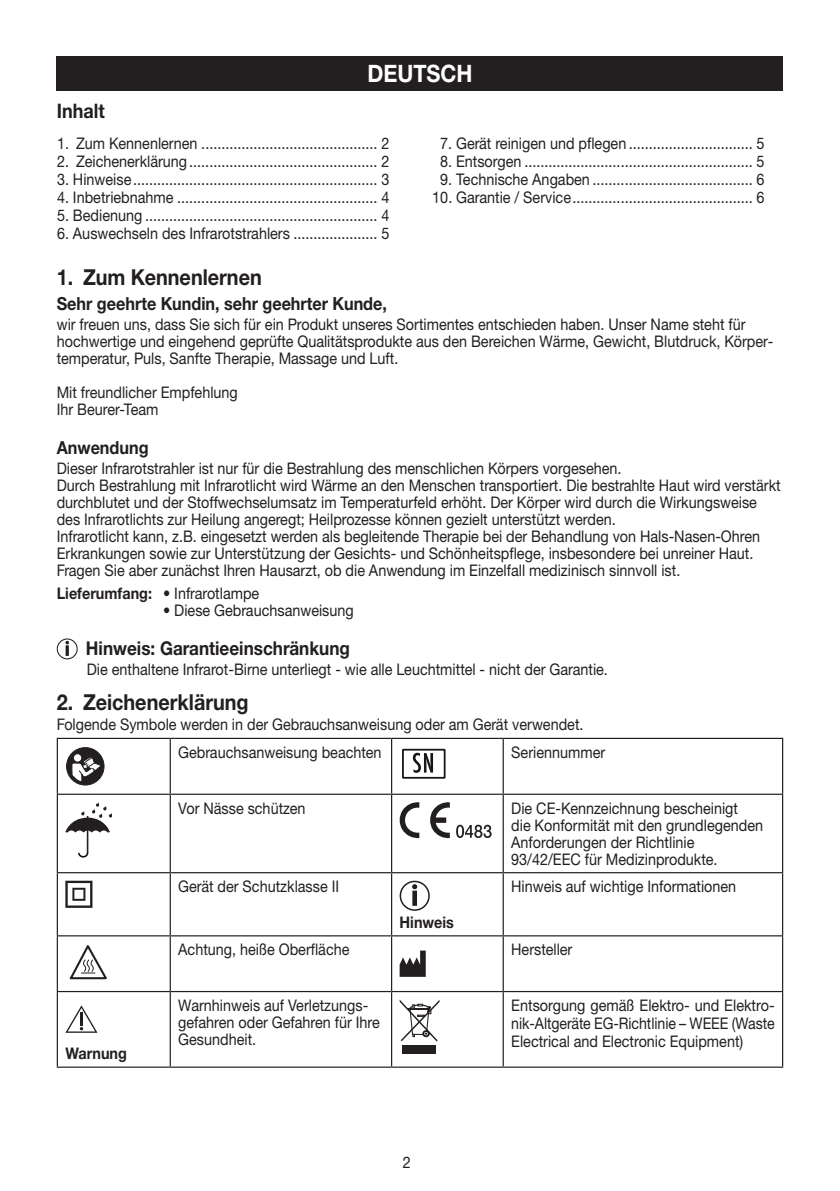
<style>
.page{position:relative;width:840px;height:1191px;background:#fff}
.page>*{position:absolute;margin:0;border:0;box-sizing:border-box;transform-origin:0 0}
.Länderblock{font:700 24px "Helvetica Neue LTW1 G";color:#fff;scale:.9 1}
.Überschrift{font:700 22px "Helvetica Neue LTW1 G";color:#231f20;scale:.9 1}
.SUBHEAD{font:700 20px "Helvetica Neue LTW1 G";color:#231f20;scale:.9 1}
.Warnhinweise{font:700 19px "Helvetica Neue LTW1 G";color:#231f20;scale:.9 1}
.Warnhinweise-2{font:700 18px "Helvetica Neue LTW1 G";color:#231f20;scale:.9 1}
.Grundtext{font:16px/17px "Helvetica Neue LTW1 G";color:#231f20;scale:.9 1}
.Grundtext_8_pt{font:16px/18px "Helvetica Neue LTW1 G";color:#231f20;text-align:justify;scale:.9 1}
.Grundtext-2{font:700 16px "Helvetica Neue LTW1 G";color:#231f20;scale:.9 1}
.s1{font-weight:700}
</style>
<div class="page">
<div style="left:57px;top:57px;width:725px;height:34px;background:#231f20"></div>
<hr style="left:57px;top:738px;width:113px;height:1px;background:#231f20">
<hr style="left:57px;top:739px;width:1px;height:54px;background:#231f20">
<hr style="left:170px;top:738px;width:221px;height:1px;background:#231f20">
<hr style="left:169px;top:739px;width:2px;height:54px;background:#231f20">
<hr style="left:391px;top:738px;width:112px;height:1px;background:#231f20">
<hr style="left:391px;top:739px;width:1px;height:54px;background:#231f20">
<hr style="left:503px;top:738px;width:279px;height:1px;background:#231f20">
<hr style="left:502px;top:739px;width:1px;height:54px;background:#231f20">
<hr style="left:781px;top:739px;width:1px;height:54px;background:#231f20">
<hr style="left:57px;top:793px;width:113px;height:2px;background:#231f20">
<hr style="left:57px;top:795px;width:1px;height:77px;background:#231f20">
<hr style="left:170px;top:793px;width:221px;height:2px;background:#231f20">
<hr style="left:169px;top:795px;width:2px;height:77px;background:#231f20">
<hr style="left:391px;top:793px;width:112px;height:2px;background:#231f20">
<hr style="left:391px;top:795px;width:1px;height:77px;background:#231f20">
<hr style="left:503px;top:793px;width:279px;height:2px;background:#231f20">
<hr style="left:502px;top:795px;width:1px;height:77px;background:#231f20">
<hr style="left:781px;top:795px;width:1px;height:77px;background:#231f20">
<hr style="left:57px;top:872px;width:113px;height:1px;background:#231f20">
<hr style="left:57px;top:873px;width:1px;height:62px;background:#231f20">
<hr style="left:170px;top:872px;width:221px;height:1px;background:#231f20">
<hr style="left:169px;top:873px;width:2px;height:62px;background:#231f20">
<hr style="left:391px;top:872px;width:112px;height:1px;background:#231f20">
<hr style="left:391px;top:873px;width:1px;height:62px;background:#231f20">
<hr style="left:503px;top:872px;width:279px;height:1px;background:#231f20">
<hr style="left:502px;top:873px;width:1px;height:62px;background:#231f20">
<hr style="left:781px;top:873px;width:1px;height:62px;background:#231f20">
<hr style="left:57px;top:935px;width:113px;height:1px;background:#231f20">
<hr style="left:57px;top:936px;width:1px;height:55px;background:#231f20">
<hr style="left:170px;top:935px;width:221px;height:1px;background:#231f20">
<hr style="left:169px;top:936px;width:2px;height:55px;background:#231f20">
<hr style="left:391px;top:935px;width:112px;height:1px;background:#231f20">
<hr style="left:391px;top:936px;width:1px;height:55px;background:#231f20">
<hr style="left:503px;top:935px;width:279px;height:1px;background:#231f20">
<hr style="left:502px;top:936px;width:1px;height:55px;background:#231f20">
<hr style="left:781px;top:936px;width:1px;height:55px;background:#231f20">
<hr style="left:57px;top:991px;width:113px;height:1px;background:#231f20">
<hr style="left:57px;top:992px;width:1px;height:74px;background:#231f20">
<hr style="left:170px;top:991px;width:221px;height:1px;background:#231f20">
<hr style="left:169px;top:992px;width:2px;height:74px;background:#231f20">
<hr style="left:391px;top:991px;width:112px;height:1px;background:#231f20">
<hr style="left:391px;top:992px;width:1px;height:74px;background:#231f20">
<hr style="left:503px;top:991px;width:279px;height:1px;background:#231f20">
<hr style="left:502px;top:992px;width:1px;height:74px;background:#231f20">
<hr style="left:781px;top:992px;width:1px;height:74px;background:#231f20">
<hr style="left:57px;top:1066px;width:113px;height:1px;background:#231f20">
<hr style="left:170px;top:1066px;width:221px;height:1px;background:#231f20">
<hr style="left:391px;top:1066px;width:112px;height:1px;background:#231f20">
<hr style="left:503px;top:1066px;width:279px;height:1px;background:#231f20">
<div style="left:67px;top:747px;width:37px;height:38px;background:#231f20;border-radius:50%"></div>
<div style="left:66px;top:747px;width:38px;height:38px;border:1px solid #231f20;border-radius:50%"></div>
<div style="left:73px;top:753px;width:9px;height:9px;border:1px solid #231f20;border-radius:50%"></div>
<svg style="left:71px;top:756px;width:31px;height:26px"></svg>
<div style="left:402px;top:749px;width:43px;height:29px;border:2px solid #161618"></div>
<svg style="left:412px;top:753px;width:21px;height:20px"></svg>
<svg style="left:65px;top:802px;width:47px;height:56px"></svg>
<svg style="left:399px;top:802px;width:20px;height:36px"></svg>
<svg style="left:430px;top:802px;width:19px;height:36px"></svg>
<svg style="left:456px;top:824px;width:35px;height:14px"></svg>
<svg style="left:65px;top:880px;width:27px;height:28px"></svg>
<div style="left:399px;top:880px;width:30px;height:31px;border:2px solid #231f20;border-radius:50%"></div>
<div style="left:412px;top:890px;width:5px;height:15px;border:3px solid #231f20"></div>
<svg style="left:412px;top:884px;width:5px;height:5px"></svg>
<svg style="left:70px;top:945px;width:37px;height:34px"></svg>
<svg style="left:399px;top:950px;width:26px;height:26px"></svg>
<svg style="left:66px;top:1005px;width:31px;height:27px"></svg>
<div style="left:402px;top:1045px;width:33px;height:8px;background:#231f20"></div>
<svg style="left:399px;top:999px;width:40px;height:42px"></svg>
<div style="left:57px;top:638px;width:21px;height:21px;border:1px solid #231f20;border-radius:50%"></div>
<svg style="left:65px;top:641px;width:4px;height:15px"></svg>
<p class="Länderblock" style="left:367px;top:59px;width:118px">DEUTSCH</p>
<p class="SUBHEAD" style="left:57px;top:98px;width:55px">Inhalt</p>
<p class="Grundtext" style="left:57px;top:135px;width:370px">1. Zum Kennenlernen ............................................ 2</p>
<p class="Grundtext" style="left:57px;top:153px;width:370px">2. Zeichenerklärung............................................... 2</p>
<p class="Grundtext" style="left:57px;top:171px;width:370px">3. Hinweise............................................................. 3</p>
<p class="Grundtext" style="left:57px;top:189px;width:370px">4. Inbetriebnahme .................................................. 4</p>
<p class="Grundtext" style="left:57px;top:207px;width:370px">5. Bedienung .......................................................... 4</p>
<p class="Grundtext" style="left:57px;top:225px;width:370px">6. Auswechseln des Infrarotstrahlers ..................... 5</p>
<p class="Grundtext" style="left:440px;top:135px;width:362px">7. Gerät reinigen und pflegen ............................... 5</p>
<p class="Grundtext" style="left:440px;top:153px;width:362px">8. Entsorgen ......................................................... 5</p>
<p class="Grundtext" style="left:440px;top:171px;width:362px">9. Technische Angaben ........................................ 6</p>
<p class="Grundtext" style="left:432px;top:189px;width:370px">10. Garantie / Service............................................. 6</p>
<p class="Überschrift" style="left:57px;top:264px;width:229px">1. Zum Kennenlernen</p>
<p class="Warnhinweise-2" style="left:57px;top:292px;width:368px">Sehr geehrte Kundin, sehr geehrter Kunde,</p>
<p class="Grundtext" style="left:57px;top:315px;width:797px">wir freuen uns, dass Sie sich für ein Produkt unseres Sortimentes entschieden haben. Unser Name steht für hochwertige und eingehend geprüfte Qualitätsprodukte aus den Bereichen Wärme, Gewicht, Blutdruck, Körper&shy;temperatur, Puls, Sanfte Therapie, Massage und Luft.</p>
<p class="Grundtext" style="left:57px;top:383px;width:203px">Mit freundlicher Empfehlung</p>
<p class="Grundtext" style="left:57px;top:400px;width:115px">Ihr Beurer-Team</p>
<p class="Warnhinweise-2" style="left:57px;top:436px;width:104px">Anwendung</p>
<p class="Grundtext" style="left:57px;top:459px;width:628px">Dieser Infrarotstrahler ist nur für die Bestrahlung des menschlichen Körpers vorgesehen.</p>
<p class="Grundtext" style="left:57px;top:476px;width:805px">Durch Bestrahlung mit Infrarotlicht wird Wärme an den Menschen transportiert. Die bestrahlte Haut wird verstärkt durchblutet und der Stoffwechselumsatz im Temperaturfeld erhöht. Der Körper wird durch die Wirkungsweise des Infrarotlichts zur Heilung angeregt; Heilprozesse können gezielt unterstützt werden.</p>
<p class="Grundtext" style="left:57px;top:527px;width:782px">Infrarotlicht kann, z.B. eingesetzt werden als begleitende Therapie bei der Behandlung von Hals-Nasen-Ohren<br>Erkrankungen sowie zur Unterstützung der Gesichts- und Schönheitspflege, insbesondere bei unreiner Haut.<br>Fragen Sie aber zunächst Ihren Hausarzt, ob die Anwendung im Einzelfall medizinisch sinnvoll ist.</p>
<p class="Grundtext" style="left:57px;top:584px;width:226px"><span class="s1">Lieferumfang:</span> • Infrarotlampe</p>
<p class="Grundtext" style="left:163px;top:601px;width:213px">• Diese Gebrauchsanweisung</p>
<p class="Warnhinweise" style="left:86px;top:636px;width:295px">Hinweis: Garantieeinschränkung</p>
<p class="Grundtext" style="left:87px;top:660px;width:580px">Die enthaltene Infrarot-Birne unterliegt - wie alle Leuchtmittel - nicht der Garantie.</p>
<p class="Überschrift" style="left:57px;top:688px;width:215px">2. Zeichenerklärung</p>
<p class="Grundtext" style="left:57px;top:715px;width:586px">Folgende Symbole werden in der Gebrauchsanweisung oder am Gerät verwendet.</p>
<p class="Grundtext" style="left:178px;top:743px;width:227px">Gebrauchsanweisung beachten</p>
<p class="Grundtext" style="left:511px;top:743px;width:106px">Seriennummer</p>
<p class="Grundtext" style="left:178px;top:799px;width:143px">Vor Nässe schützen</p>
<p class="Grundtext" style="left:511px;top:799px;width:253px">Die CE-Kennzeichnung bescheinigt</p>
<p class="Grundtext" style="left:511px;top:816px;width:281px">die Konformität mit den grundlegenden</p>
<p class="Grundtext" style="left:511px;top:833px;width:205px">Anforderungen der Richtlinie</p>
<p class="Grundtext" style="left:511px;top:850px;width:230px">93/42/EEC für Medizinprodukte.</p>
<p class="Grundtext" style="left:178px;top:878px;width:180px">Gerät der Schutzklasse II</p>
<p class="Grundtext-2" style="left:399px;top:912px;width:62px">Hinweis</p>
<p class="Grundtext" style="left:511px;top:878px;width:251px">Hinweis auf wichtige Informationen</p>
<p class="Grundtext-2" style="left:65px;top:1043px;width:70px">Warnung</p>
<p class="Grundtext" style="left:178px;top:941px;width:192px">Achtung, heiße Oberfläche</p>
<p class="Grundtext" style="left:511px;top:941px;width:69px">Hersteller</p>
<p class="Grundtext" style="left:178px;top:996px;width:225px">Warnhinweis auf Verletzungs&shy;gefahren oder Gefahren für Ihre<br>Gesundheit.</p>
<p class="Grundtext_8_pt" style="left:511px;top:996px;width:294px">Entsorgung gemäß Elektro- und Elektro&shy;nik-Altgeräte EG-Richtlinie – WEEE (Waste Electrical and Electronic Equipment)</p>
<p class="Grundtext" style="left:403px;top:1154px;width:10px">2</p>
</div>
